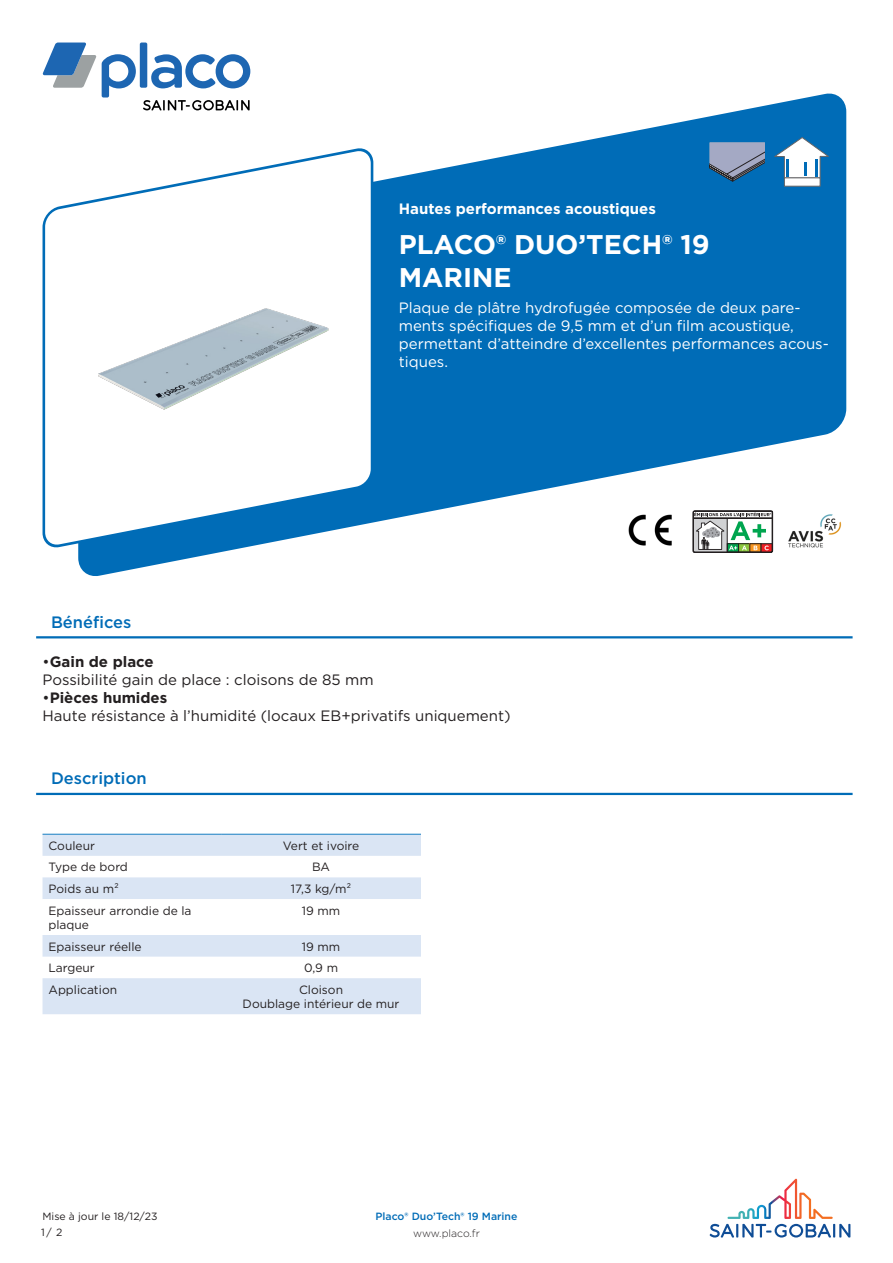
<style>
.page{position:relative;width:893px;height:1263px;background:#fff}
.page>*{position:absolute;margin:0;border:0;box-sizing:border-box;transform-origin:0 0}
.product_name{font:700 27px/32.4px "Gotham";color:#fff}
.t1{font:500 16.5px "Gotham";color:#006cb7}
.product_description{font:15px/18px "Gotham";color:#fff}
.Benefices{font:15px/18px "Gotham";color:#231f20}
.GFR-Main_earning_tex{font:700 15px "Gotham";color:#fff}
.column_1{font:12px/14.4px "Gotham";color:#231f20}
.column_2{font:12px/14.4px "Gotham";color:#231f20;text-align:center}
.Product_Name_Master{font:500 10.5px "Gotham";color:#006cb7}
.t2{font:10.5px/16.6px "Gotham";color:#231f20}
.t3{font:300 10.5px "Gotham";color:#231f20}
.s1{font-weight:700}
</style>
<div class="page">
<div style="left:140px;top:43px;width:7px;height:45px;background:#1d66b2;border-radius:2px"></div>
<svg style="left:42px;top:43px;width:94px;height:47px"></svg>
<svg style="left:151px;top:54px;width:99px;height:34px"></svg>
<svg style="left:710px;top:1179px;width:140px;height:58px"></svg>
<svg style="left:78px;top:90px;width:768px;height:486px;fill:#006cb7"></svg>
<svg style="left:42px;top:144px;width:333px;height:408px"></svg>
<img style="left:58px;top:262px;width:300px;height:172px">
<svg style="left:710px;top:142px;width:55px;height:39px"></svg>
<svg style="left:774px;top:137px;width:55px;height:49px"></svg>
<div style="left:784px;top:177px;width:36px;height:10px;border:1px solid #636366"></div>
<hr style="left:815px;top:159px;width:3px;height:17px;background:#006cb7">
<hr style="left:786px;top:159px;width:3px;height:17px;background:#006cb7">
<hr style="left:804px;top:162px;width:3px;height:14px;background:#006cb7">
<hr style="left:36px;top:636px;width:817px;height:2px;background:#006cb7">
<hr style="left:36px;top:793px;width:817px;height:2px;background:#006cb7">
<svg style="left:43px;top:835px;width:378px;height:179px;fill:#dae5f4"></svg>
<hr style="left:43px;top:834px;width:178px;height:1px;background:#167ec2">
<hr style="left:221px;top:834px;width:200px;height:1px;background:#167ec2">
<img style="left:623px;top:510px;width:61px;height:43px">
<svg style="left:693px;top:511px;width:80px;height:42px"></svg>
<img style="left:782px;top:510px;width:64px;height:43px">
<p class="GFR-Main_earning_tex" style="left:399px;top:198px;width:259px">Hautes performances acoustiques</p>
<p class="product_name" style="left:399px;top:229px;width:312px">PLACO® DUO’TECH® 19<br>MARINE</p>
<p class="product_description" style="left:399px;top:299px;width:431px">Plaque de plâtre hydrofugée composée de deux pare&shy;ments spécifiques de 9,5 mm et d’un film acoustique, permettant d’atteindre d’excellentes performances acous&shy;tiques.</p>
<p class="t1" style="left:51px;top:611px;width:82px">Bénéfices</p>
<p class="Benefices" style="left:43px;top:652px;width:333px">•<span class="s1">Gain de place<br></span>Possibilité gain de place : cloisons de 85 mm</p>
<p class="Benefices" style="left:43px;top:688px;width:470px">•<span class="s1">Pièces humides<br></span>Haute résistance à l’humidité (locaux EB+privatifs uniquement)</p>
<p class="t1" style="left:51px;top:768px;width:97px">Description</p>
<p class="column_1" style="left:49px;top:838px;width:48px">Couleur</p>
<p class="column_2" style="left:283px;top:838px;width:78px">Vert et ivoire</p>
<p class="column_1" style="left:49px;top:860px;width:81px">Type de bord</p>
<p class="column_2" style="left:312px;top:860px;width:20px">BA</p>
<p class="column_1" style="left:49px;top:881px;width:72px">Poids au m²</p>
<p class="column_2" style="left:291px;top:881px;width:62px">17,3 kg/m²</p>
<p class="column_1" style="left:49px;top:903px;width:145px">Epaisseur arrondie de la plaque</p>
<p class="column_2" style="left:302px;top:903px;width:40px">19 mm</p>
<p class="column_1" style="left:49px;top:939px;width:95px">Epaisseur réelle</p>
<p class="column_2" style="left:302px;top:939px;width:40px">19 mm</p>
<p class="column_1" style="left:49px;top:960px;width:48px">Largeur</p>
<p class="column_2" style="left:304px;top:960px;width:36px">0,9 m</p>
<p class="column_1" style="left:49px;top:982px;width:70px">Application</p>
<p class="column_2" style="left:243px;top:982px;width:158px">Cloison<br>Doublage intérieur de mur</p>
<p class="t2" style="left:41px;top:1207px;width:118px">Mise à jour le 18/12/23<br>1/ 2</p>
<p class="Product_Name_Master" style="left:376px;top:1209px;width:143px">Placo® Duo’Tech® 19 Marine</p>
<p class="t3" style="left:413px;top:1227px;width:68px">www.placo.fr</p>
</div>
